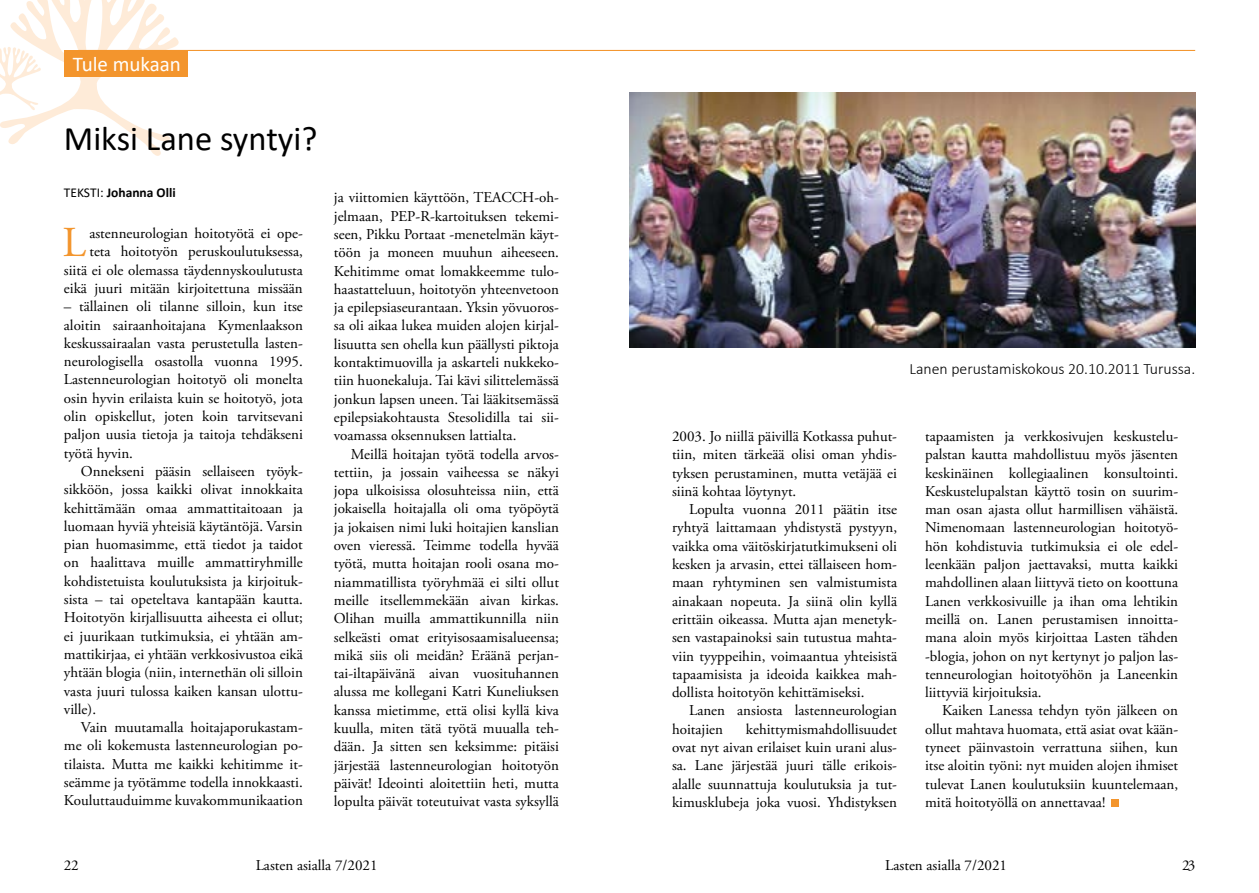
<style>
.page{position:relative;width:1259px;height:893px;background:#fff}
.page>*{position:absolute;margin:0;border:0;box-sizing:border-box;transform-origin:0 0}
.t1{font:42.6px "Adobe Garamond Pro";color:#f3952d}
.t2{font:34.5px "Calibri";color:#000}
.t3{font:21px "Calibri";color:#fff}
.t4{font:300 15.75px "Calibri";color:#000}
.t5{font:15px/18.3px "Adobe Garamond Pro";color:#000;text-align:justify}
.t6{font:700 13.5px "Calibri";color:#000}
.s1{font-weight:400}
</style>
<div class="page">
<img style="left:629px;top:93px;width:566px;height:255px">
<svg style="left:0;top:0;width:182px;height:156px"></svg>
<div style="left:64px;top:50px;width:124px;height:27px;background:#f3952d"></div>
<hr style="left:79px;top:50px;width:1116px;height:1px;background:#f3952d">
<div style="left:1111px;top:799px;width:7px;height:7px;background:#f3952d"></div>
<h3 class="t3" style="left:73px;top:49px;width:110px">Tule mukaan</h3>
<h2 class="t2" style="left:64px;top:115px;width:255px">Miksi Lane syntyi?</h2>
<p class="t6" style="left:64px;top:183px;width:113px"><span class="s1">TEKSTI:</span> Johanna Olli</p>
<h1 class="t1" style="left:62px;top:217px;width:25px">L</h1>
<p class="t5" style="left:64px;top:225px;width:240px;text-align:right">astenneurologian hoitotyötä ei ope-<br>teta hoitotyön peruskoulutuksessa, siitä ei ole olemassa täydennyskoulutusta eikä juuri mitään kirjoitettuna missään</p>
<p class="t5" style="left:64px;top:298px;width:240px">– tällainen oli tilanne silloin, kun itse aloitin sairaanhoitajana Kymenlaakson keskussairaalan vasta perustetulla lasten&shy;neurologisella osastolla vuonna 1995.<br>Lastenneurologian hoitotyö oli monelta osin hyvin erilaista kuin se hoitotyö, jota olin opiskellut, joten koin tarvitsevani paljon uusia tietoja ja taitoja tehdäkseni työtä hyvin.</p>
<p class="t5" style="left:64px;top:463px;width:240px;text-indent:17px">Onnekseni pääsin sellaiseen työyk&shy;sikköön, jossa kaikki olivat innokkaita kehittämään omaa ammattitaitoaan ja luomaan hyviä yhteisiä käytäntöjä. Varsin pian huomasimme, että tiedot ja taidot on haalittava muille ammattiryhmille kohdistetuista koulutuksista ja kirjoituk&shy;sista – tai opeteltava kantapään kautta.<br>Hoitotyön kirjallisuutta aiheesta ei ollut; ei juurikaan tutkimuksia, ei yhtään am&shy;mattikirjaa, ei yhtään verkkosivustoa eikä yhtään blogia (niin, internethän oli silloin vasta juuri tulossa kaiken kansan ulottu&shy;ville).</p>
<p class="t5" style="left:64px;top:719px;width:240px;text-indent:17px">Vain muutamalla hoitajaporukastam&shy;me oli kokemusta lastenneurologian po&shy;tilaista. Mutta me kaikki kehitimme it&shy;seämme ja työtämme todella innokkaasti.<br>Kouluttauduimme kuvakommunikaation</p>
<p class="t5" style="left:334px;top:189px;width:227px">ja viittomien käyttöön, TEACCH-oh&shy;jelmaan, PEP-R-kartoituksen tekemi&shy;seen, Pikku Portaat -menetelmän käyt&shy;töön ja moneen muuhun aiheeseen.<br>Kehitimme omat lomakkeemme tulo&shy;haastatteluun, hoitotyön yhteenvetoon ja epilepsiaseurantaan. Yksin yövuoros&shy;sa oli aikaa lukea muiden alojen kirjal&shy;lisuutta sen ohella kun päällysti piktoja kontaktimuovilla ja askarteli nukkeko&shy;tiin huonekaluja. Tai kävi silittelemässä jonkun lapsen uneen. Tai lääkitsemässä epilepsiakohtausta Stesolidilla tai sii&shy;voamassa oksennuksen lattialta.</p>
<p class="t5" style="left:334px;top:445px;width:227px;text-indent:17px">Meillä hoitajan työtä todella arvos&shy;tettiin, ja jossain vaiheessa se näkyi jopa ulkoisissa olosuhteissa niin, että jokaisella hoitajalla oli oma työpöytä ja jokaisen nimi luki hoitajien kanslian oven vieressä. Teimme todella hyvää työtä, mutta hoitajan rooli osana mo&shy;niammatillista työryhmää ei silti ollut meille itsellemmekään aivan kirkas.<br>Olihan muilla ammattikunnilla niin selkeästi omat erityisosaamisalueensa; mikä siis oli meidän? Eräänä perjan&shy;tai-iltapäivänä aivan vuosituhannen alussa me kollegani Katri Kuneliuksen kanssa mietimme, että olisi kyllä kiva kuulla, miten tätä työtä muualla teh&shy;dään. Ja sitten sen keksimme: pitäisi järjestää lastenneurologian hoitotyön päivät! Ideointi aloitettiin heti, mutta lopulta päivät toteutuivat vasta syksyllä</p>
<p class="t4" style="left:909px;top:359px;width:287px">Lanen perustamiskokous 20.10.2011 Turussa.</p>
<p class="t5" style="left:672px;top:427px;width:227px">2003. Jo niillä päivillä Kotkassa puhut&shy;tiin, miten tärkeää olisi oman yhdis&shy;tyksen perustaminen, mutta vetäjää ei siinä kohtaa löytynyt.</p>
<p class="t5" style="left:672px;top:501px;width:227px;text-indent:17px">Lopulta vuonna 2011 päätin itse ryhtyä laittamaan yhdistystä pystyyn, vaikka oma väitöskirjatutkimukseni oli kesken ja arvasin, ettei tällaiseen hom&shy;maan ryhtyminen sen valmistumista ainakaan nopeuta. Ja siinä olin kyllä erittäin oikeassa. Mutta ajan menetyk&shy;sen vastapainoksi sain tutustua mahta&shy;viin tyyppeihin, voimaantua yhteisistä tapaamisista ja ideoida kaikkea mah&shy;dollista hoitotyön kehittämiseksi.</p>
<p class="t5" style="left:672px;top:702px;width:227px;text-indent:17px">Lanen ansiosta lastenneurologian hoitajien</p>
<p class="t5" style="left:672px;top:720px;width:227px;text-indent:74px">kehittymismahdollisuudet ovat nyt aivan erilaiset kuin urani alus&shy;sa. Lane järjestää juuri tälle erikois&shy;alalle suunnattuja koulutuksia ja tut&shy;kimusklubeja joka vuosi. Yhdistyksen</p>
<p class="t5" style="left:925px;top:427px;width:255px">tapaamisten ja verkkosivujen keskustelu&shy;palstan kautta mahdollistuu myös jäsenten keskinäinen kollegiaalinen konsultointi.<br>Keskustelupalstan käyttö tosin on suurim&shy;man osan ajasta ollut harmillisen vähäistä.<br>Nimenomaan lastenneurologian hoitotyö&shy;hön kohdistuvia tutkimuksia ei ole edel&shy;leenkään paljon jaettavaksi, mutta kaikki mahdollinen alaan liittyvä tieto on koottuna Lanen verkkosivuille ja ihan oma lehtikin meillä on. Lanen perustamisen innoitta&shy;mana aloin myös kirjoittaa Lasten tähden -blogia, johon on nyt kertynyt jo paljon las&shy;tenneurologian hoitotyöhön ja Laneenkin liittyviä kirjoituksia.</p>
<p class="t5" style="left:925px;top:702px;width:254px;text-indent:17px">Kaiken Lanessa tehdyn työn jälkeen on ollut mahtava huomata, että asiat ovat kään&shy;tyneet päinvastoin verrattuna siihen, kun itse aloitin työni: nyt muiden alojen ihmiset tulevat Lanen koulutuksiin kuuntelemaan, mitä hoitotyöllä on annettavaa!</p>
<p class="t5" style="left:64px;top:857px;width:16px">22</p>
<p class="t5" style="left:256px;top:857px;width:123px">Lasten asialla 7/2021</p>
<p class="t5" style="left:885px;top:857px;width:123px">Lasten asialla 7/2021</p>
<p class="t5" style="left:1182px;top:857px;width:14px">23</p>
</div>
